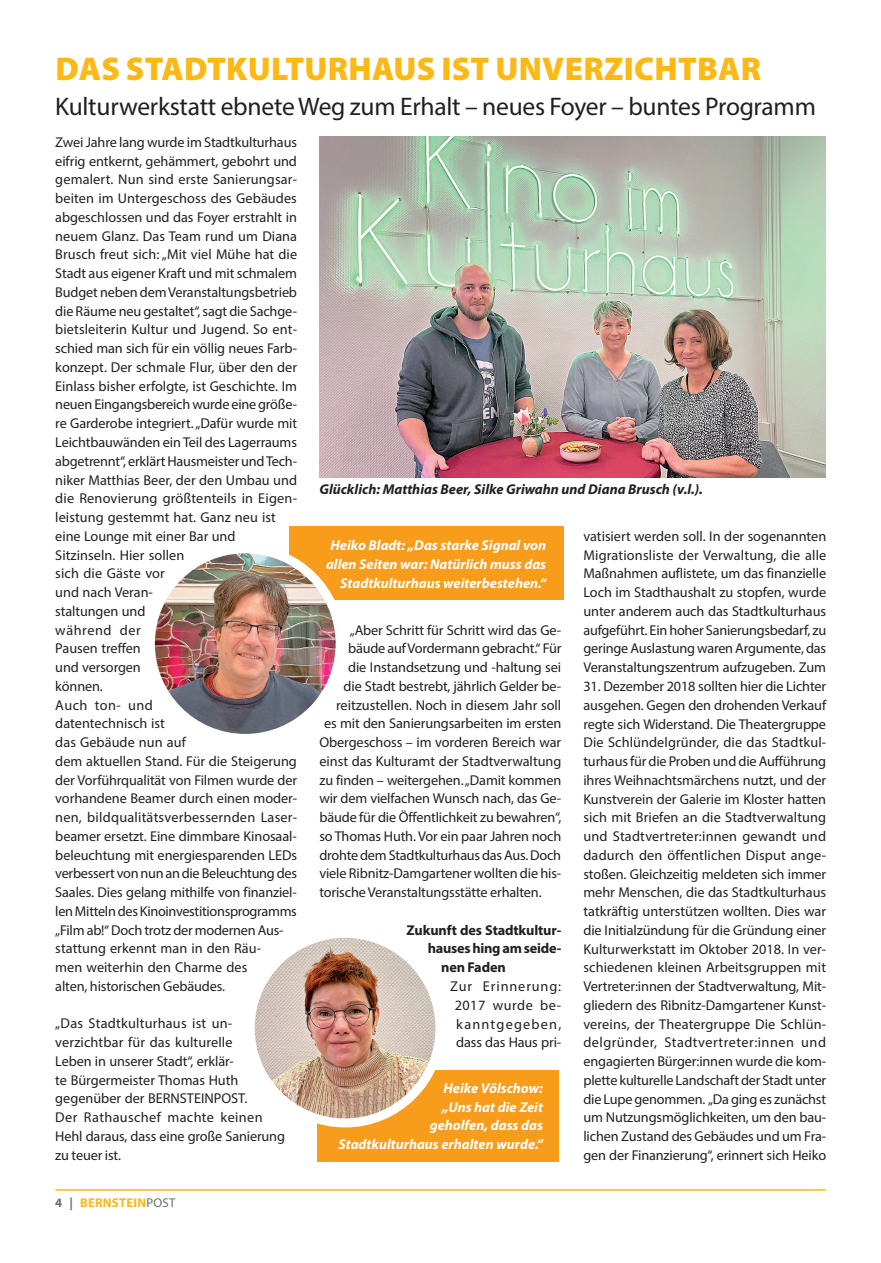
<style>
.page{position:relative;width:881px;height:1263px;background:#fff}
.page>*{position:absolute;margin:0;border:0;box-sizing:border-box;transform-origin:0 0}
.t1{font:900 33px "Myriad Pro";letter-spacing:.01em;color:#fcb814}
.t2{font:25.5px "Myriad Pro";letter-spacing:-.01em;color:#231f20}
.t3{font:14.25px/18.8px "Myriad Pro";letter-spacing:-.01em;color:#231f20}
.t4{font:italic 700 14.25px/18.8px "Myriad Pro";color:#fff;text-align:right}
.t5{font:italic 700 14.25px "Myriad Pro";color:#231f20}
.t6{font:14.25px/18.8px "Myriad Pro";letter-spacing:.06em;color:#231f20;text-align:center}
.t7{font:700 14.25px "Myriad Pro";letter-spacing:-.01em;color:#231f20}
.t8{font:700 12.75px "Myriad Pro";letter-spacing:.02em;color:#fcb814}
.s1{color:#6c6d70}
.s2{font-weight:400;color:#6c6d70}
</style>
<div class="page">
<hr style="left:55px;top:1189px;width:770px;height:2px;background:#fcb814">
<img style="left:319px;top:137px;width:505px;height:340px">
<div style="left:317px;top:1070px;width:241px;height:91px;background:#f89c1c"></div>
<img style="left:250px;top:933px;width:190px;height:190px;border-radius:95px">
<div style="left:245px;top:929px;width:199px;height:198px;border:9px solid #fff;border-radius:50%"></div>
<div style="left:289px;top:526px;width:274px;height:74px;background:#f89c1c"></div>
<img style="left:150px;top:549px;width:190px;height:189px;border-radius:95px">
<div style="left:146px;top:544px;width:198px;height:199px;border:9px solid #fff;border-radius:50%"></div>
<h1 class="t1" style="left:56px;top:47px;width:706px">DAS STADTKULTURHAUS IST UNVERZICHTBAR</h1>
<h2 class="t2" style="left:55px;top:91px;width:761px">Kulturwerkstatt ebnete Weg zum Erhalt – neues Foyer – buntes Programm</h2>
<p class="t3" style="left:55px;top:133px;width:243px">Zwei Jahre lang wurde im Stadtkulturhaus eifrig entkernt, gehämmert, gebohrt und gemalert. Nun sind erste Sanierungsar&shy;beiten im Untergeschoss des Gebäudes abgeschlossen und das Foyer erstrahlt in neuem Glanz. Das Team rund um Diana Brusch freut sich: „Mit viel Mühe hat die Stadt aus eigener Kraft und mit schmalem Budget neben dem Veranstaltungsbetrieb die Räume neu gestaltet“, sagt die Sachge&shy;bietsleiterin Kultur und Jugend. So ent&shy;schied man sich für ein völlig neues Farb&shy;konzept. Der schmale Flur, über den der Einlass bisher erfolgte, ist Geschichte. Im neuen Eingangsbereich wurde eine größe&shy;re Garderobe integriert. „Dafür wurde mit Leichtbauwänden ein Teil des Lagerraums abgetrennt“, erklärt Hausmeister und Tech&shy;niker Matthias Beer, der den Umbau und die Renovierung größtenteils in Eigen&shy;leistung gestemmt hat. Ganz neu ist eine Lounge mit einer Bar und Sitzinseln. Hier sollen<br>sich die Gäste vor<br>und nach Veran-<br>staltungen und<br>während der<br>Pausen treffen<br>und versorgen<br>können.<br>Auch ton- und<br>datentechnisch ist<br>das Gebäude nun auf<br>dem aktuellen Stand. Für die Steigerung der Vorführqualität von Filmen wurde der vorhandene Beamer durch einen moder&shy;nen, bildqualitätsverbessernden Laser&shy;beamer ersetzt. Eine dimmbare Kinosaal&shy;beleuchtung mit energiesparenden LEDs verbessert von nun an die Beleuchtung des Saales. Dies gelang mithilfe von finanziel&shy;len Mitteln des Kinoinvestitionsprogramms „Film ab!“ Doch trotz der modernen Aus&shy;stattung erkennt man in den Räu-<br>men weiterhin den Charme des<br>alten, historischen Gebäudes.</p>
<p class="t3" style="left:55px;top:1014px;width:231px">„Das Stadtkulturhaus ist un&shy;verzichtbar für das kulturelle<br>Leben in unserer Stadt“, erklär-<br>te Bürgermeister Thomas Huth gegenüber der BERNSTEINPOST.<br>Der Rathauschef machte keinen<br>Hehl daraus, dass eine große Sanierung zu teuer ist.</p>
<p class="t5" style="left:319px;top:480px;width:385px">Glücklich: Matthias Beer, Silke Griwahn und Diana Brusch (v.l.).</p>
<p class="t3" style="left:583px;top:527px;width:244px;text-align:justify">vatisiert werden soll. In der sogenannten Migrationsliste der Verwaltung, die alle Maßnahmen auflistete, um das finanzielle Loch im Stadthaushalt zu stopfen, wurde unter anderem auch das Stadtkulturhaus aufgeführt. Ein hoher Sanierungsbedarf, zu geringe Auslastung waren Argumente, das Veranstaltungszentrum aufzugeben. Zum</p>
<p class="t3" style="left:583px;top:677px;width:244px;text-align:justify">31. Dezember 2018 sollten hier die Lichter ausgehen. Gegen den drohenden Verkauf regte sich Widerstand. Die Theatergruppe Die Schlündelgründer, die das Stadtkul&shy;turhaus für die Proben und die Aufführung ihres Weihnachtsmärchens nutzt, und der Kunstverein der Galerie im Kloster hatten sich mit Briefen an die Stadtverwaltung und Stadtvertreter:innen gewandt und dadurch den öffentlichen Disput ange&shy;stoßen. Gleichzeitig meldeten sich immer mehr Menschen, die das Stadtkulturhaus tatkräftig unterstützen wollten. Dies war die Initialzündung für die Gründung einer Kulturwerkstatt im Oktober 2018. In ver&shy;schiedenen kleinen Arbeitsgruppen mit Vertreter:innen der Stadtverwaltung, Mit&shy;gliedern des Ribnitz-Damgartener Kunst&shy;vereins, der Theatergruppe Die Schlün&shy;delgründer, Stadtvertreter:innen und engagierten Bürger:innen wurde die kom&shy;plette kulturelle Landschaft der Stadt unter die Lupe genommen. „Da ging es zunächst um Nutzungsmöglichkeiten, um den bau&shy;lichen Zustand des Gebäudes und um Fra&shy;gen der Finanzierung“, erinnert sich Heiko</p>
<p class="t4" style="left:326px;top:535px;width:221px">Heiko Bladt: „Das starke Signal von allen Seiten war: Natürlich muss das<br>Stadtkulturhaus weiterbestehen.“</p>
<p class="t3" style="left:349px;top:620px;width:213px">„Aber Schritt für Schritt wird das Ge-</p>
<p class="t3" style="left:348px;top:639px;width:215px">bäude auf Vordermann gebracht.“ Für</p>
<p class="t3" style="left:348px;top:658px;width:214px">die Instandsetzung und -haltung sei</p>
<p class="t3" style="left:343px;top:676px;width:219px">die Stadt bestrebt, jährlich Gelder be-</p>
<p class="t3" style="left:336px;top:695px;width:227px">reitzustellen. Noch in diesem Jahr soll</p>
<p class="t3" style="left:324px;top:714px;width:239px">es mit den Sanierungsarbeiten im ersten</p>
<p class="t3" style="left:319px;top:733px;width:243px">Obergeschoss – im vorderen Bereich war</p>
<p class="t3" style="left:319px;top:751px;width:243px">einst das Kulturamt der Stadtverwaltung</p>
<p class="t3" style="left:319px;top:770px;width:243px">zu finden – weitergehen. „Damit kommen</p>
<p class="t3" style="left:319px;top:789px;width:243px">wir dem vielfachen Wunsch nach, das Ge-</p>
<p class="t3" style="left:319px;top:808px;width:243px">bäude für die Öffentlichkeit zu bewahren“,</p>
<p class="t3" style="left:319px;top:826px;width:243px">so Thomas Huth. Vor ein paar Jahren noch</p>
<p class="t3" style="left:319px;top:845px;width:243px">drohte dem Stadtkulturhaus das Aus. Doch</p>
<p class="t3" style="left:319px;top:864px;width:243px">viele Ribnitz-Damgartener wollten die his-</p>
<p class="t3" style="left:319px;top:883px;width:224px">torische Veranstaltungsstätte erhalten.</p>
<p class="t7" style="left:406px;top:921px;width:156px">Zukunft des Stadtkultur-</p>
<p class="t7" style="left:427px;top:939px;width:135px">hauses hing am seide-</p>
<p class="t7" style="left:441px;top:958px;width:66px">nen Faden</p>
<p class="t6" style="left:450px;top:976px;width:113px">Zur Erinnerung:<br>2017 wurde be&shy;kanntgegeben, dass das Haus pri-</p>
<p class="t4" style="left:338px;top:1078px;width:206px">Heike Völschow:<br>„Uns hat die Zeit<br>geholfen, dass das<br>Stadtkulturhaus erhalten wurde.“</p>
<p class="t8" style="left:55px;top:1195px;width:121px"><span class="s1">4 |</span> BERNSTEIN<span class="s2">POST</span></p>
</div>
